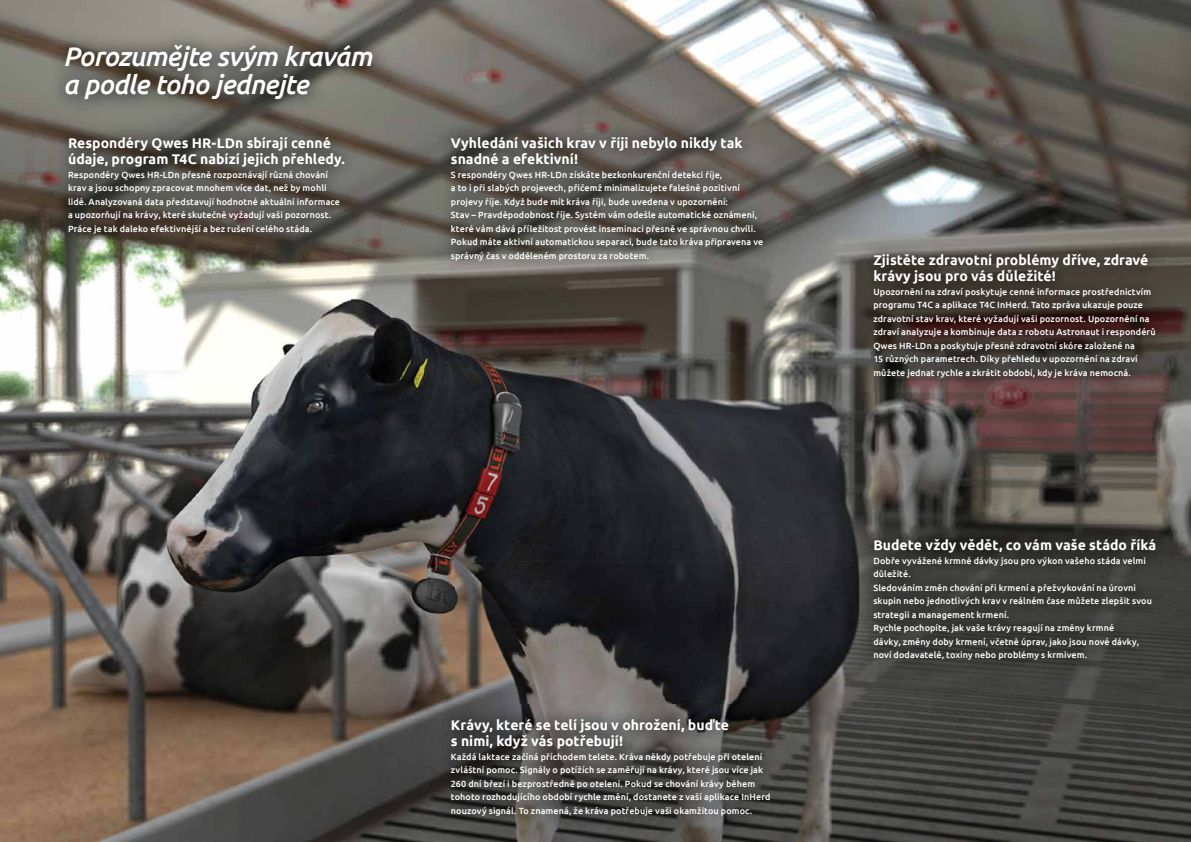
<style>
.page{position:relative;width:1191px;height:842px;background:#fff}
.page>*{position:absolute;margin:0;border:0;box-sizing:border-box;transform-origin:0 0}
.t1{font:italic 500 27px/28px "Ubuntu";letter-spacing:-.025em;color:#fff}
.t2{font:700 14px/16px "Ubuntu";color:#fff}
.t3{font:500 9px/13.5px "Ubuntu";letter-spacing:.01em;color:#fff}
</style>
<div class="page">
<img style="left:0;top:0;width:69px;height:842px">
<img style="left:69px;top:0;width:1122px;height:34px">
<img style="left:385px;top:34px;width:806px;height:106px">
<img style="left:69px;top:117px;width:316px;height:23px">
<img style="left:350px;top:140px;width:105px;height:702px">
<img style="left:777px;top:140px;width:414px;height:105px">
<img style="left:69px;top:248px;width:281px;height:594px">
<img style="left:455px;top:245px;width:350px;height:491px">
<img style="left:805px;top:245px;width:70px;height:597px">
<img style="left:1156px;top:245px;width:35px;height:597px">
<img style="left:875px;top:392px;width:281px;height:132px">
<img style="left:875px;top:674px;width:281px;height:168px">
<img style="left:771px;top:736px;width:35px;height:106px">
<img style="left:455px;top:830px;width:316px;height:12px">
<img style="left:48px;top:28px;width:342px;height:89px">
<img style="left:436px;top:705px;width:348px;height:125px">
<img style="left:859px;top:524px;width:311px;height:150px">
<img style="left:436px;top:122px;width:341px;height:153px">
<img style="left:54px;top:123px;width:304px;height:125px">
<img style="left:859px;top:239px;width:310px;height:153px">
<h1 class="t1" style="left:63px;top:42px;width:310px">Porozumějte svým kravám a podle toho jednejte</h1>
<h2 class="t2" style="left:68px;top:135px;width:278px">Respondéry Qwes HR-LDn sbírají cenné údaje, program T4C nabízí jejich přehledy.</h2>
<p class="t3" style="left:68px;top:167px;width:273px">Respondéry Qwes HR-LDn přesně rozpoznávají různá chování krav a jsou schopny zpracovat mnohem více dat, než by mohli lidé. Analyzovaná data představují hodnotné aktuální informace a upozorňují na krávy, které skutečně vyžadují vaši pozornost.<br>Práce je tak daleko efektivnější a bez rušení celého stáda.</p>
<h2 class="t2" style="left:451px;top:135px;width:293px">Vyhledání vašich krav v říji nebylo nikdy tak snadné a efektivní!</h2>
<p class="t3" style="left:451px;top:167px;width:314px">S respondéry Qwes HR-LDn získáte bezkonkurenční detekci říje,<br>a to i při slabých projevech, přičemž minimalizujete falešně pozitivní projevy říje. Když bude mít kráva říji, bude uvedena v upozornění:<br>Stav – Pravděpodobnost říje. Systém vám odešle automatické oznámení, které vám dává příležitost provést inseminaci přesně ve správnou chvíli.<br>Pokud máte aktivní automatickou separaci, bude tato kráva připravena ve správný čas v odděleném prostoru za robotem.</p>
<h2 class="t2" style="left:451px;top:717px;width:279px">Krávy, které se telí jsou v ohrožení, buďte s nimi, když vás potřebují!</h2>
<p class="t3" style="left:451px;top:749px;width:321px">Každá laktace začíná příchodem telete. Kráva někdy potřebuje při otelení zvláštní pomoc. Signály o potížích se zaměřují na krávy, které jsou více jak 260 dní březí i bezprostředně po otelení. Pokud se chování krávy během tohoto rozhodujícího období rychle změní, dostanete z vaší aplikace InHerd nouzový signál. To znamená, že kráva potřebuje vaši okamžitou pomoc.</p>
<h2 class="t2" style="left:873px;top:252px;width:276px">Zjistěte zdravotní problémy dříve, zdravé krávy jsou pro vás důležité!</h2>
<p class="t3" style="left:873px;top:285px;width:284px">Upozornění na zdraví poskytuje cenné informace prostřednictvím programu T4C a aplikace T4C InHerd. Tato zpráva ukazuje pouze zdravotní stav krav, které vyžadují vaši pozornost. Upozornění na zdraví analyzuje a kombinuje data z robotu Astronaut i respondérů Qwes HR-LDn a poskytuje přesné zdravotní skóre založené na<br>15 různých parametrech. Díky přehledu v upozornění na zdraví můžete jednat rychle a zkrátit období, kdy je kráva nemocná.</p>
<h2 class="t2" style="left:873px;top:537px;width:284px">Budete vždy vědět, co vám vaše stádo říká</h2>
<p class="t3" style="left:873px;top:554px;width:280px">Dobře vyvážené krmné dávky jsou pro výkon vašeho stáda velmi důležité.<br>Sledováním změn chování při krmení a přežvykování na úrovni skupin nebo jednotlivých krav v reálném čase můžete zlepšit svou strategii a management krmení.<br>Rychle pochopíte, jak vaše krávy reagují na změny krmné<br>dávky, změny doby krmení, včetně úprav, jako jsou nové dávky, noví dodavatelé, toxiny nebo problémy s krmivem.</p>
</div>
